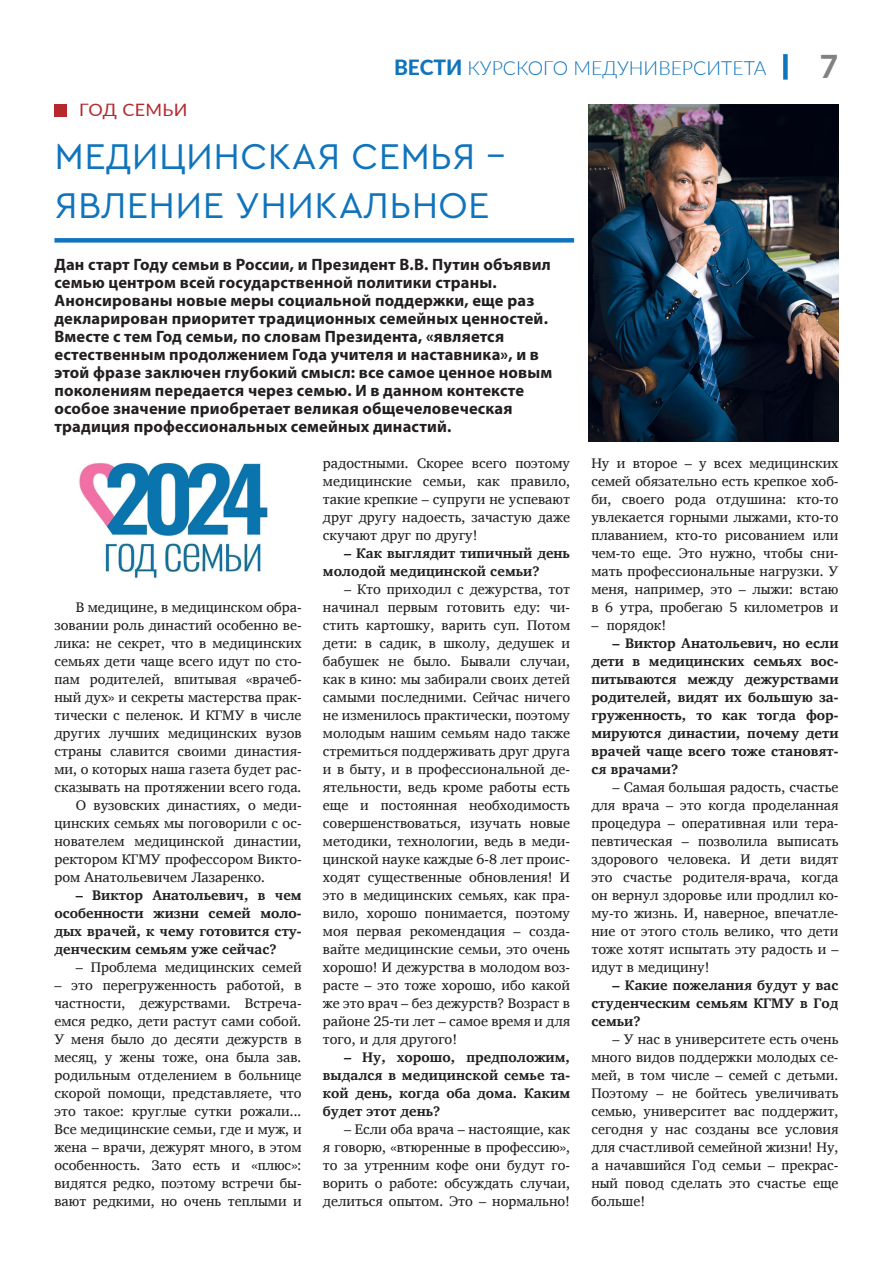
<style>
.page{position:relative;width:893px;height:1263px;background:#fff}
.page>*{position:absolute;margin:0;border:0;box-sizing:border-box;transform-origin:0 0}
.t1{font:37.5px/49.5px "Cera Pro";letter-spacing:.01em;color:#1074bc}
.t2{font:900 31.5px "Lato";color:#808285}
.t3{font:300 19.5px "Lato";color:#1074bc}
.t4{font:17.1px "Lato";letter-spacing:.02em;color:#b7282e;scale:1.05 1}
.t5{font:700 16.5px/18px "Myriad Pro";letter-spacing:.01em;color:#231f20}
.t6{font:14.25px/18px "Charis SIL";color:#231f20;text-align:justify}
.t7{font:700 14.25px/18px "Charis SIL";color:#231f20;text-align:justify}
.s1{font-weight:900;font-size:21px}
</style>
<div class="page">
<div style="left:783px;top:54px;width:5px;height:26px;background:#1074bc"></div>
<div style="left:54px;top:238px;width:520px;height:5px;background:#1074bc"></div>
<img style="left:588px;top:104px;width:250px;height:337px">
<img style="left:79px;top:462px;width:189px;height:117px">
<div style="left:54px;top:104px;width:13px;height:13px;background:#b7282e"></div>
<p class="t4" style="left:79px;top:100px;width:105px">ГОД СЕМЬИ</p>
<h3 class="t3" style="left:394px;top:54px;width:374px"><span class="s1">ВЕСТИ</span> КУРСКОГО МЕДУНИВЕРСИТЕТА</h3>
<h2 class="t2" style="left:820px;top:43px;width:20px">7</h2>
<h1 class="t1" style="left:54px;top:130px;width:449px">МЕДИЦИНСКАЯ СЕМЬЯ -<br>ЯВЛЕНИЕ УНИКАЛЬНОЕ</h1>
<p class="t5" style="left:54px;top:255px;width:499px">Дан старт Году семьи в России, и Президент В.В. Путин объявил семью центром всей государственной политики страны.<br>Анонсированы новые меры социальной поддержки, еще раз декларирован приоритет традиционных семейных ценностей.<br>Вместе с тем Год семьи, по словам Президента, «является естественным продолжением Года учителя и наставника», и в этой фразе заключен глубокий смысл: все самое ценное новым поколениям передается через семью. И в данном контексте особое значение приобретает великая общечеловеческая традиция профессиональных семейных династий.</p>
<p class="t6" style="left:76px;top:598px;width:227px">В медицине, в медицинском обра-</p>
<p class="t6" style="left:54px;top:616px;width:249px">зовании роль династий особенно ве-</p>
<p class="t6" style="left:54px;top:634px;width:249px">лика: не секрет, что в медицинских</p>
<p class="t6" style="left:54px;top:652px;width:249px">семьях дети чаще всего идут по сто-</p>
<p class="t6" style="left:54px;top:670px;width:249px">пам родителей, впитывая «врачеб-</p>
<p class="t6" style="left:54px;top:688px;width:249px">ный дух» и секреты мастерства прак-</p>
<p class="t6" style="left:54px;top:706px;width:249px">тически с пеленок. И КГМУ в числе</p>
<p class="t6" style="left:54px;top:724px;width:249px">других лучших медицинских вузов</p>
<p class="t6" style="left:54px;top:742px;width:249px">страны славится своими династия-</p>
<p class="t6" style="left:54px;top:760px;width:249px">ми, о которых наша газета будет рас-</p>
<p class="t6" style="left:54px;top:778px;width:249px">сказывать на протяжении всего года.</p>
<p class="t6" style="left:76px;top:796px;width:227px">О вузовских династиях, о меди-</p>
<p class="t6" style="left:54px;top:814px;width:249px">цинских семьях мы поговорили с ос-</p>
<p class="t6" style="left:54px;top:832px;width:249px">нователем медицинской династии,</p>
<p class="t6" style="left:54px;top:850px;width:249px">ректором КГМУ профессором Викто-</p>
<p class="t6" style="left:54px;top:868px;width:212px">ром Анатольевичем Лазаренко.</p>
<p class="t7" style="left:54px;top:886px;width:249px;text-indent:21px">– Виктор Анатольевич, в чем особенности жизни семей моло&shy;дых врачей, к чему готовится сту&shy;денческим семьям уже сейчас?</p>
<p class="t6" style="left:76px;top:958px;width:227px">– Проблема медицинских семей</p>
<p class="t6" style="left:54px;top:976px;width:249px">– это перегруженность работой, в частности, дежурствами. Встреча&shy;емся редко, дети растут сами собой.<br>У меня было до десяти дежурств в месяц, у жены тоже, она была зав. родильным отделением в больнице скорой помощи, представляете, что это такое: круглые сутки рожали...<br>Все медицинские семьи, где и муж, и жена – врачи, дежурят много, в этом особенность. Зато есть и «плюс»: видятся редко, поэтому встречи бы&shy;вают редкими, но очень теплыми и</p>
<p class="t6" style="left:323px;top:454px;width:249px">радостными. Скорее всего поэтому медицинские семьи, как правило, такие крепкие – супруги не успевают друг другу надоесть, зачастую даже скучают друг по другу!</p>
<p class="t7" style="left:323px;top:544px;width:249px;text-indent:21px">– Как выглядит типичный день молодой медицинской семьи?</p>
<p class="t6" style="left:323px;top:580px;width:249px;text-indent:21px">– Кто приходил с дежурства, тот начинал первым готовить еду: чи&shy;стить картошку, варить суп. Потом дети: в садик, в школу, дедушек и бабушек не было. Бывали случаи, как в кино: мы забирали своих детей самыми последними. Сейчас ничего не изменилось практически, поэтому молодым нашим семьям надо также стремиться поддерживать друг друга и в быту, и в профессиональной де&shy;ятельности, ведь кроме работы есть еще и постоянная необходимость совершенствоваться, изучать новые методики, технологии, ведь в меди&shy;цинской науке каждые 6-8 лет проис&shy;ходят существенные обновления! И это в медицинских семьях, как пра&shy;вило, хорошо понимается, поэтому моя первая рекомендация – созда&shy;вайте медицинские семьи, это очень хорошо! И дежурства в молодом воз&shy;расте – это тоже хорошо, ибо какой же это врач – без дежурств? Возраст в районе 25-ти лет – самое время и для того, и для другого!</p>
<p class="t7" style="left:323px;top:1048px;width:249px;text-indent:21px">– Ну, хорошо, предположим, выдался в медицинской семье та&shy;кой день, когда оба дома. Каким будет этот день?</p>
<p class="t6" style="left:323px;top:1120px;width:249px;text-indent:21px">– Если оба врача – настоящие, как я говорю, «втюренные в профессию», то за утренним кофе они будут го&shy;ворить о работе: обсуждать случаи, делиться опытом. Это – нормально!</p>
<p class="t6" style="left:591px;top:454px;width:249px">Ну и второе – у всех медицинских семей обязательно есть крепкое хоб&shy;би, своего рода отдушина: кто-то увлекается горными лыжами, кто-то плаванием, кто-то рисованием или чем-то еще. Это нужно, чтобы сни&shy;мать профессиональные нагрузки. У меня, например, это – лыжи: встаю в 6 утра, пробегаю 5 километров и</p>
<p class="t6" style="left:591px;top:616px;width:76px">– порядок!</p>
<p class="t7" style="left:591px;top:634px;width:249px;text-indent:21px">– Виктор Анатольевич, но если дети в медицинских семьях вос&shy;питываются между дежурствами родителей, видят их большую за&shy;груженность, то как тогда фор&shy;мируются династии, почему дети врачей чаще всего тоже становят&shy;ся врачами?</p>
<p class="t6" style="left:591px;top:778px;width:249px;text-indent:21px">– Самая большая радость, счастье для врача – это когда проделанная процедура – оперативная или тера&shy;певтическая – позволила выписать здорового человека. И дети видят это счастье родителя-врача, когда он вернул здоровье или продлил ко&shy;му-то жизнь. И, наверное, впечатле&shy;ние от этого столь велико, что дети тоже хотят испытать эту радость и – идут в медицину!</p>
<p class="t7" style="left:591px;top:976px;width:249px;text-indent:21px">– Какие пожелания будут у вас студенческим семьям КГМУ в Год семьи?</p>
<p class="t6" style="left:591px;top:1030px;width:249px;text-indent:21px">– У нас в университете есть очень много видов поддержки молодых се&shy;мей, в том числе – семей с детьми.<br>Поэтому – не бойтесь увеличивать семью, университет вас поддержит, сегодня у нас созданы все условия для счастливой семейной жизни! Ну, а начавшийся Год семьи – прекрас&shy;ный повод сделать это счастье еще больше!</p>
</div>
